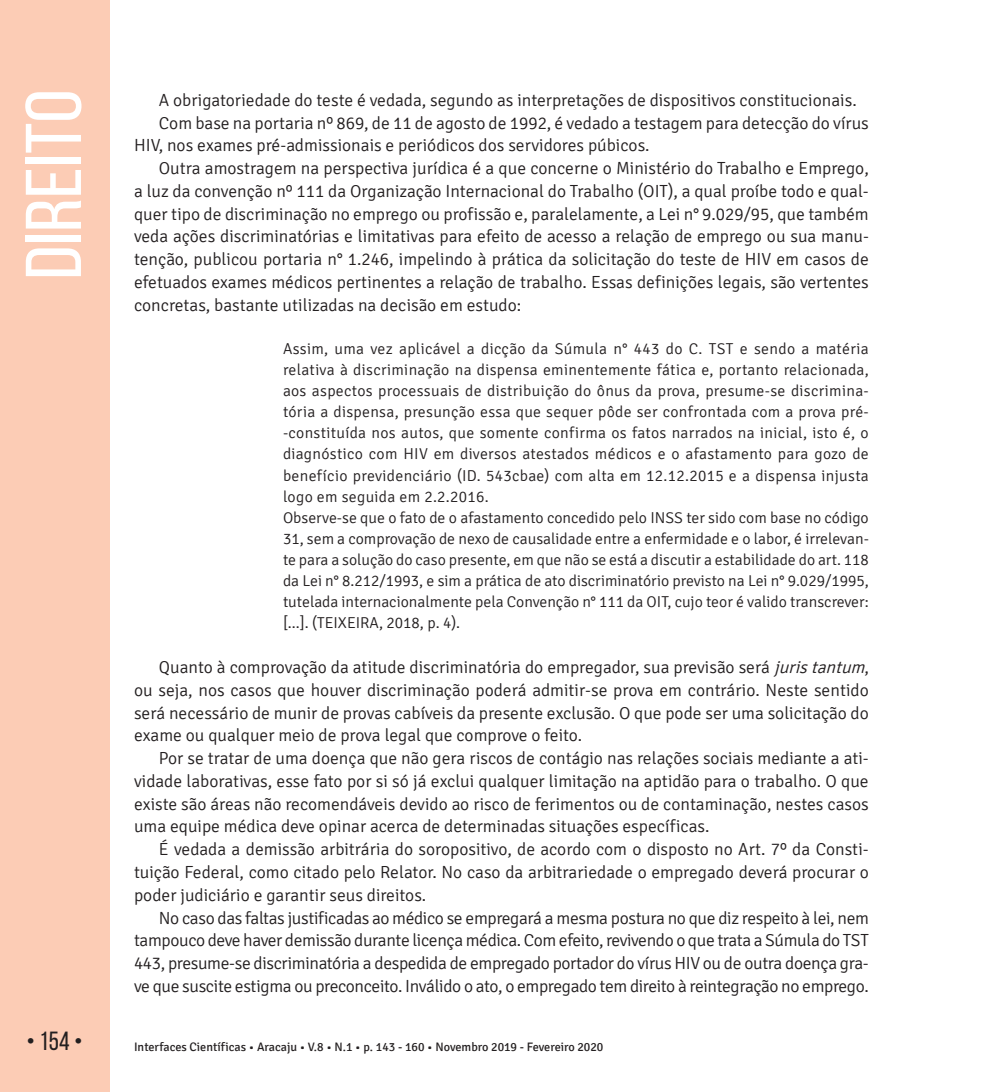
<style>
.page{position:relative;width:993px;height:1092px;background:#fff}
.page>*{position:absolute;margin:0;border:0;box-sizing:border-box;transform-origin:0 0}
.t1{font:78.75px "Bebas Neue";color:#fff;scale:1.09 1}
.t2{font:26.25px "Bebas Neue";color:#231f20}
.t3{font:300 17.5px/22.8px "Signika";color:#231f20;text-align:justify}
.t4{font:300 15.75px/21px "Signika";letter-spacing:.015em;color:#231f20}
.t5{font:12.25px "Signika";color:#231f20}
.s1{font-style:italic}
</style>
<div class="page">
<div style="left:0;top:0;width:109px;height:1091px;background:#fcccb5"></div>
<h1 class="t1" style="left:11px;top:279px;width:176px;rotate:-90deg">Direito</h1>
<p class="t3" style="left:159px;top:89px;width:699px">A obrigatoriedade do teste é vedada, segundo as interpretações de dispositivos constitucionais.</p>
<p class="t3" style="left:159px;top:112px;width:711px">Com base na portaria nº 869, de 11 de agosto de 1992, é vedado a testagem para detecção do vírus</p>
<p class="t3" style="left:134px;top:134px;width:517px">HIV, nos exames pré-admissionais e periódicos dos servidores púbicos.</p>
<p class="t3" style="left:159px;top:157px;width:711px">Outra amostragem na perspectiva jurídica é a que concerne o Ministério do Trabalho e Emprego,</p>
<p class="t3" style="left:134px;top:180px;width:736px">a luz da convenção nº 111 da Organização Internacional do Trabalho (OIT), a qual proíbe todo e qual-</p>
<p class="t3" style="left:134px;top:203px;width:736px">quer tipo de discriminação no emprego ou profissão e, paralelamente, a Lei n° 9.029/95, que também</p>
<p class="t3" style="left:134px;top:225px;width:736px">veda ações discriminatórias e limitativas para efeito de acesso a relação de emprego ou sua manu-</p>
<p class="t3" style="left:134px;top:248px;width:736px">tenção, publicou portaria n° 1.246, impelindo à prática da solicitação do teste de HIV em casos de</p>
<p class="t3" style="left:134px;top:271px;width:736px">efetuados exames médicos pertinentes a relação de trabalho. Essas definições legais, são vertentes</p>
<p class="t3" style="left:134px;top:294px;width:388px">concretas, bastante utilizadas na decisão em estudo:</p>
<p class="t4" style="left:283px;top:339px;width:587px">Assim, uma vez aplicável a dicção da Súmula n° 443 do C. TST e sendo a matéria relativa à discriminação na dispensa eminentemente fática e, portanto relacionada, aos aspectos processuais de distribuição do ônus da prova, presume-se discrimina&shy;tória a dispensa, presunção essa que sequer pôde ser confrontada com a prova pré--constituída nos autos, que somente confirma os fatos narrados na inicial, isto é, o diagnóstico com HIV em diversos atestados médicos e o afastamento para gozo de benefício previdenciário (ID. 543cbae) com alta em 12.12.2015 e a dispensa injusta logo em seguida em 2.2.2016.<br>Observe-se que o fato de o afastamento concedido pelo INSS ter sido com base no código 31, sem a comprovação de nexo de causalidade entre a enfermidade e o labor, é irrelevan&shy;te para a solução do caso presente, em que não se está a discutir a estabilidade do art. 118 da Lei n° 8.212/1993, e sim a prática de ato discriminatório previsto na Lei n° 9.029/1995, tutelada internacionalmente pela Convenção n° 111 da OIT, cujo teor é valido transcrever: [...]. (TEIXEIRA, 2018, p. 4).</p>
<p class="t3" style="left:134px;top:656px;width:737px;text-indent:25px">Quanto à comprovação da atitude discriminatória do empregador, sua previsão será <span class="s1">juristantum</span>, ou seja, nos casos que houver discriminação poderá admitir-se prova em contrário. Neste sentido será necessário de munir de provas cabíveis da presente exclusão. O que pode ser uma solicitação do exame ou qualquer meio de prova legal que comprove o feito.</p>
<p class="t3" style="left:134px;top:747px;width:736px;text-indent:25px">Por se tratar de uma doença que não gera riscos de contágio nas relações sociais mediante a ati&shy;vidade laborativas, esse fato por si só já exclui qualquer limitação na aptidão para o trabalho. O que existe são áreas não recomendáveis devido ao risco de ferimentos ou de contaminação, nestes casos uma equipe médica deve opinar acerca de determinadas situações específicas.</p>
<p class="t3" style="left:134px;top:838px;width:736px;text-indent:25px">É vedada a demissão arbitrária do soropositivo, de acordo com o disposto no Art. 7º da Consti&shy;tuição Federal, como citado pelo Relator. No caso da arbitrariedade o empregado deverá procurar o poder judiciário e garantir seus direitos.</p>
<p class="t3" style="left:134px;top:906px;width:736px;text-indent:25px">No caso das faltas justificadas ao médico se empregará a mesma postura no que diz respeito à lei, nem tampouco deve haver demissão durante licença médica. Com efeito, revivendo o que trata a Súmula do TST 443, presume-se discriminatória a despedida de empregado portador do vírus HIV ou de outra doença gra&shy;ve que suscite estigma ou preconceito. Inválido o ato, o empregado tem direito à reintegração no emprego.</p>
<h2 class="t2" style="left:26px;top:1026px;width:58px">• 154 •</h2>
<p class="t5" style="left:134px;top:1040px;width:471px">Interfaces Científicas • Aracaju • V.8 • N.1 • p. 143 - 160 • Novembro 2019 - Fevereiro 2020</p>
</div>
